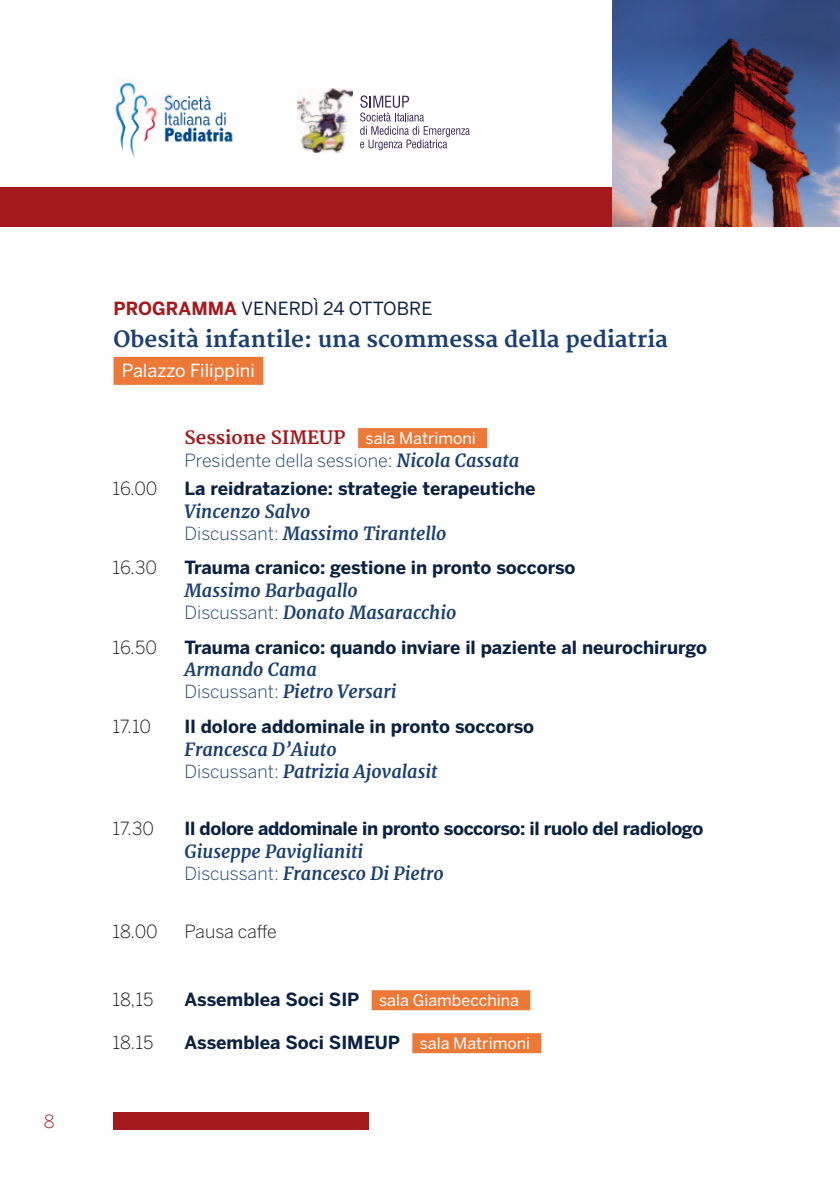
<style>
.page{position:relative;width:840px;height:1191px;background:#fff}
.page>*{position:absolute;margin:0;border:0;box-sizing:border-box;transform-origin:0 0}
.t1{font:700 22px "Merriweather";color:#1b3f72}
.t2{font:700 18px "Benton Sans";color:#0b2141}
.t3{font:italic 700 18px/22.4px "Merriweather";color:#1b3f72}
.t4{font:700 18px "Benton Sans";letter-spacing:-.02em;color:#0b2141}
.t5{font:300 18px "Benton Sans";color:#1a171c}
.t6{font:300 18px "Benton Sans";color:#1b3f72}
.t7{font:700 18px "Merriweather";color:#a5191c}
.t8{font:18px "Benton Sans";color:#0b2141}
.t9{font:18px "Benton Sans";color:#fff}
.t10{font:300 18px "Benton Sans";color:#a5191c}
.s1{font-weight:700;color:#a5191c}
.s2{font-family:"Benton Sans";font-weight:400;font-size:16px;color:#fff}
.s3{font-family:"Merriweather";font-weight:700;font-style:italic}
.s4{font-family:"Benton Sans";font-weight:300;font-style:normal}
.s5{font-weight:400;font-size:16px;color:#fff}
</style>
<div class="page">
<div style="left:113px;top:1112px;width:256px;height:17px;background:#a5191c"></div>
<img style="left:297px;top:88px;width:56px;height:64px">
<svg style="left:360px;top:95px;width:109px;height:55px"></svg>
<img style="left:115px;top:82px;width:118px;height:76px">
<div style="left:0;top:188px;width:839px;height:39px;background:#a5191c"></div>
<img style="left:612px;top:0;width:227px;height:227px">
<div style="left:358px;top:428px;width:129px;height:20px;background:#ed7939"></div>
<div style="left:371px;top:990px;width:159px;height:20px;background:#ed7939"></div>
<div style="left:412px;top:1033px;width:129px;height:20px;background:#ed7939"></div>
<div style="left:113px;top:357px;width:150px;height:28px;background:#ed7939"></div>
<p class="t10" style="left:44px;top:1110px;width:12px">8</p>
<p class="t8" style="left:113px;top:297px;width:320px"><span class="s1">PROGRAMMA</span> VENERDÌ 24 OTTOBRE</p>
<p class="t1" style="left:113px;top:326px;width:555px">Obesità infantile: una scommessa della pediatria</p>
<p class="t9" style="left:122px;top:360px;width:134px">Palazzo Filippini</p>
<p class="t7" style="left:184px;top:427px;width:293px">Sessione SIMEUP <span class="s2">sala Matrimoni</span></p>
<p class="t6" style="left:184px;top:449px;width:336px">Presidente della sessione: <span class="s3">Nicola Cassata</span></p>
<p class="t5" style="left:112px;top:478px;width:46px">16.00</p>
<p class="t2" style="left:184px;top:478px;width:352px">La reidratazione: strategie terapeutiche</p>
<p class="t3" style="left:184px;top:500px;width:263px">Vincenzo Salvo<br><span class="s4">Discussant:</span> Massimo Tirantello</p>
<p class="t5" style="left:112px;top:557px;width:46px">16.30</p>
<p class="t2" style="left:184px;top:557px;width:392px">Trauma cranico: gestione in pronto soccorso</p>
<p class="t3" style="left:184px;top:579px;width:273px">Massimo Barbagallo<br><span class="s4">Discussant:</span> Donato Masaracchio</p>
<p class="t5" style="left:112px;top:636px;width:46px">16.50</p>
<p class="t2" style="left:184px;top:636px;width:524px">Trauma cranico: quando inviare il paziente al neurochirurgo</p>
<p class="t3" style="left:184px;top:658px;width:213px">Armando Cama<br><span class="s4">Discussant:</span> Pietro Versari</p>
<p class="t5" style="left:112px;top:715px;width:40px">17.10</p>
<p class="t2" style="left:184px;top:715px;width:351px">Il dolore addominale in pronto soccorso</p>
<p class="t3" style="left:184px;top:738px;width:254px">Francesca D’Aiuto<br><span class="s4">Discussant:</span> Patrizia Ajovalasit</p>
<p class="t5" style="left:112px;top:818px;width:43px">17.30</p>
<p class="t4" style="left:184px;top:818px;width:520px">Il dolore addominale in pronto soccorso: il ruolo del radiologo</p>
<p class="t3" style="left:184px;top:840px;width:260px">Giuseppe Paviglianiti<br><span class="s4">Discussant:</span> Francesco Di Pietro</p>
<p class="t5" style="left:112px;top:920px;width:47px">18.00</p>
<p class="t5" style="left:184px;top:920px;width:94px">Pausa caffe</p>
<p class="t5" style="left:112px;top:989px;width:42px">18,15</p>
<p class="t2" style="left:184px;top:989px;width:336px">Assemblea Soci SIP <span class="s5">sala Giambecchina</span></p>
<p class="t5" style="left:112px;top:1032px;width:42px">18.15</p>
<p class="t2" style="left:184px;top:1032px;width:347px">Assemblea Soci SIMEUP <span class="s5">sala Matrimoni</span></p>
</div>
